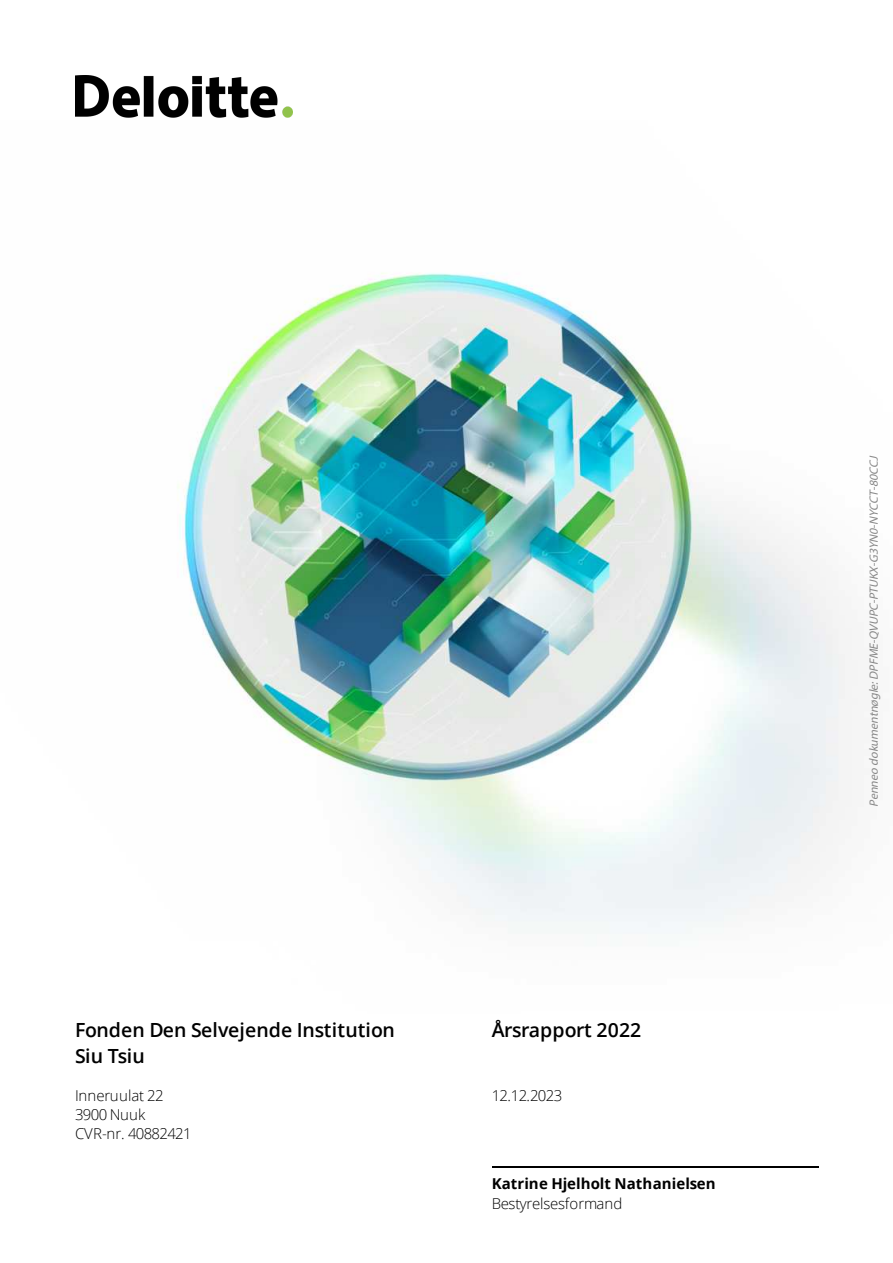
<style>
.page{position:relative;width:893px;height:1263px;background:#fff}
.page>*{position:absolute;margin:0;border:0;box-sizing:border-box;transform-origin:0 0}
.t1{font:600 19.5px/26px "Open Sans";color:#000}
.t2{font:300 15px/19.2px "Open Sans";letter-spacing:-.025em;color:#000}
.t3{font:700 15px "Open Sans";letter-spacing:-.005em;color:#000}
.t4{font:italic 12px "Myriad Pro";color:#888}
</style>
<div class="page">
<img style="left:75px;top:75px;width:218px;height:42px">
<img style="left:177px;top:273px;width:681px;height:661px">
<hr style="left:492px;top:1166px;width:326px;height:1px;background:#000">
<h1 class="t1" style="left:75px;top:1016px;width:321px">Fonden Den Selvejende Institution<br>Siu Tsiu</h1>
<h1 class="t1" style="left:491px;top:1016px;width:151px">Årsrapport 2022</h1>
<p class="t2" style="left:75px;top:1085px;width:118px">Inneruulat 22<br>3900 Nuuk<br>CVR-nr. 40882421</p>
<p class="t2" style="left:491px;top:1085px;width:72px">12.12.2023</p>
<p class="t3" style="left:491px;top:1172px;width:225px">Katrine Hjelholt Nathanielsen</p>
<p class="t2" style="left:491px;top:1193px;width:132px">Bestyrelsesformand</p>
<p class="t4" style="left:869px;top:806px;width:354px;rotate:-90deg">Penneo dokumentn¯g le:DPFME-QVUPC-PTUKX-G3YN0-NYCCT-80CCJ</p>
</div>
